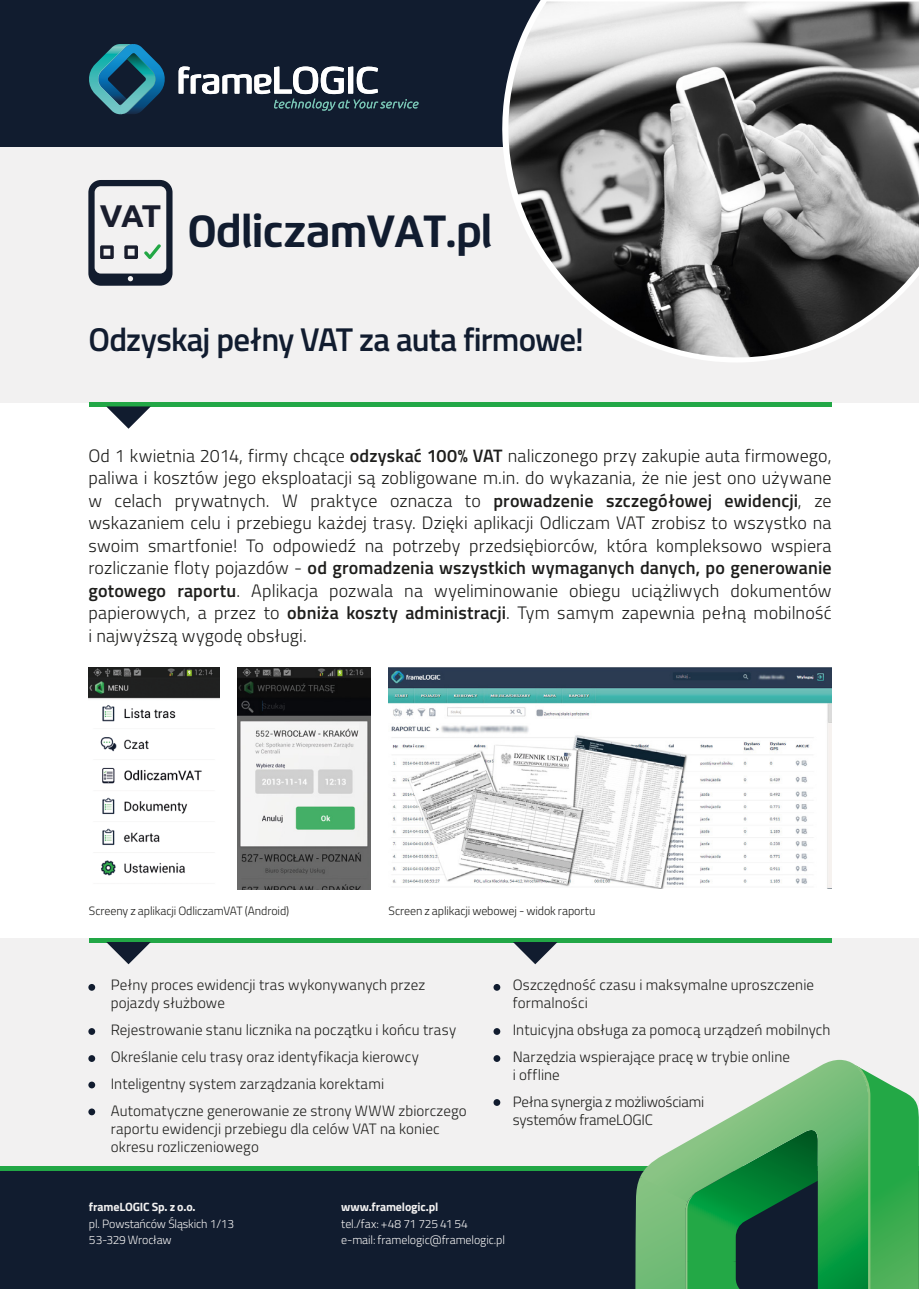
<style>
.page{position:relative;width:919px;height:1289px;background:#fff}
.page>*{position:absolute;margin:0;border:0;box-sizing:border-box;transform-origin:0 0}
.t1{font:700 45px "Flexo";letter-spacing:-.03em;color:#111c2f}
.t2{font:600 33px "Titillium";letter-spacing:-.025em;color:#111c2f}
.t3{font:300 18px/22.5px "Titillium";letter-spacing:.01em;color:#1d1d1b;text-align:justify}
.t4{font:300 15px/27px "Titillium";letter-spacing:.005em;color:#1e1e1c}
.t5{font:300 15px "Titillium";letter-spacing:-.015em;color:#1e1e1c}
.t6{font:300 12px/16.5px "Titillium";letter-spacing:-.015em;color:#f2f1f1}
.t7{font:300 12px "Titillium";letter-spacing:-.01em;color:#1d1d1b}
.t8{font:700 12px "Titillium";letter-spacing:-.01em;color:#f2f1f1}
.s1{font-weight:600}
</style>
<div class="page">
<div style="left:0;top:21px;width:918px;height:381px;background:#f2f1f1"></div>
<div style="left:0;top:0;width:918px;height:146px;background:#111c2f"></div>
<hr style="left:89px;top:402px;width:742px;height:4px;background:#22a746">
<svg style="left:106px;top:406px;width:45px;height:23px"></svg>
<div style="left:0;top:938px;width:918px;height:274px;background:#f2f1f1"></div>
<div style="left:0;top:1166px;width:918px;height:122px;background:#111c2f"></div>
<hr style="left:0;top:1166px;width:918px;height:4px;background:#22a746">
<hr style="left:89px;top:938px;width:742px;height:4px;background:#22a746">
<svg style="left:106px;top:942px;width:45px;height:22px"></svg>
<svg style="left:513px;top:942px;width:44px;height:22px"></svg>
<svg style="left:494px;top:0;width:424px;height:166px"></svg>
<img style="left:506px;top:2px;width:412px;height:360px">
<svg style="left:88px;top:983px;width:7px;height:7px"></svg>
<div style="left:88px;top:1028px;width:7px;height:6px;background:#111c2f;border-radius:50%"></div>
<svg style="left:493px;top:983px;width:7px;height:7px"></svg>
<div style="left:88px;top:1081px;width:7px;height:7px;background:#111c2f;border-radius:50%"></div>
<div style="left:88px;top:1055px;width:7px;height:6px;background:#111c2f;border-radius:50%"></div>
<div style="left:493px;top:1028px;width:7px;height:6px;background:#111c2f;border-radius:50%"></div>
<div style="left:493px;top:1055px;width:7px;height:6px;background:#111c2f;border-radius:50%"></div>
<div style="left:493px;top:1099px;width:7px;height:6px;background:#111c2f;border-radius:50%"></div>
<div style="left:88px;top:1108px;width:7px;height:7px;background:#111c2f;border-radius:50%"></div>
<svg style="left:89px;top:44px;width:76px;height:70px"></svg>
<svg style="left:179px;top:66px;width:239px;height:45px"></svg>
<img style="left:88px;top:667px;width:131px;height:209px">
<img style="left:238px;top:667px;width:132px;height:222px">
<svg style="left:88px;top:180px;width:84px;height:106px"></svg>
<svg style="left:870px;top:1073px;width:48px;height:215px;background:#3faf57"></svg>
<svg style="left:635px;top:1170px;width:5px;height:118px"></svg>
<svg style="left:640px;top:1059px;width:212px;height:229px"></svg>
<svg style="left:852px;top:1063px;width:18px;height:225px;background:#44ad5d"></svg>
<img style="left:388px;top:667px;width:443px;height:221px">
<h1 class="t1" style="left:100px;top:203px;width:394px"><sup>VAT</sup> OdliczamVAT.pl</h1>
<h2 class="t2" style="left:88px;top:315px;width:497px">Odzyskaj pełny VAT za auta firmowe!</h2>
<p class="t3" style="left:88px;top:443px;width:744px">Od 1 kwietnia 2014, firmy chcące <span class="s1">odzyskać 100% VAT</span> naliczonego przy zakupie auta firmowego, paliwa i kosztów jego eksploatacji są zobligowane m.in. do wykazania, że nie jest ono używane w celach prywatnych. W praktyce oznacza to <span class="s1">prowadzenie szczegółowej ewidencji</span>, ze wskazaniem celu i przebiegu każdej trasy. Dzięki aplikacji Odliczam VAT zrobisz to wszystko na swoim smartfonie! To odpowiedź na potrzeby przedsiębiorców, która kompleksowo wspiera rozliczanie floty pojazdów - <span class="s1">od gromadzenia wszystkich wymaganych danych, po generowanie gotowego raportu</span>. Aplikacja pozwala na wyeliminowanie obiegu uciążliwych dokumentów papierowych, a przez to <span class="s1">obniża koszty administracji</span>. Tym samym zapewnia pełną mobilność i najwyższą wygodę obsługi.</p>
<p class="t7" style="left:89px;top:902px;width:202px">Screeny z aplikacji OdliczamVAT (Android)</p>
<p class="t7" style="left:388px;top:902px;width:208px">Screen z aplikacji webowej - widok raportu</p>
<p class="t4" style="left:111px;top:975px;width:316px;line-height:18px">Pełny proces ewidencji tras wykonywanych przez pojazdy służbowe</p>
<p class="t4" style="left:111px;top:1015px;width:357px">Rejestrowanie stanu licznika na początku i końcu trasy Określanie celu trasy oraz identyfikacja kierowcy Inteligentny system zarządzania korektami Automatyczne generowanie ze strony WWW zbiorczego</p>
<p class="t4" style="left:111px;top:1119px;width:330px;line-height:18px">raportu ewidencji przebiegu dla celów VAT na koniec okresu rozliczeniowego</p>
<p class="t4" style="left:512px;top:975px;width:303px;line-height:18px">Oszczędność czasu i maksymalne uproszczenie formalności</p>
<p class="t4" style="left:512px;top:1015px;width:319px">Intuicyjna obsługa za pomocą urządzeń mobilnych<br>Narzędzia wspierające pracę w trybie online</p>
<p class="t4" style="left:512px;top:1060px;width:193px">i offline<br>Pełna synergia z możliwościami</p>
<p class="t5" style="left:512px;top:1108px;width:142px">systemów frameLOGIC</p>
<p class="t8" style="left:89px;top:1197px;width:108px">frameLOGIC Sp. z o.o.</p>
<p class="t6" style="left:89px;top:1214px;width:147px">pl. Powstańców Śląskich 1/13<br>53-329 Wrocław</p>
<p class="t8" style="left:341px;top:1197px;width:99px">www.framelogic.pl</p>
<p class="t6" style="left:341px;top:1214px;width:165px">tel./fax: +48 71 725 41 54 e-mail: framelogic@framelogic.pl</p>
</div>
